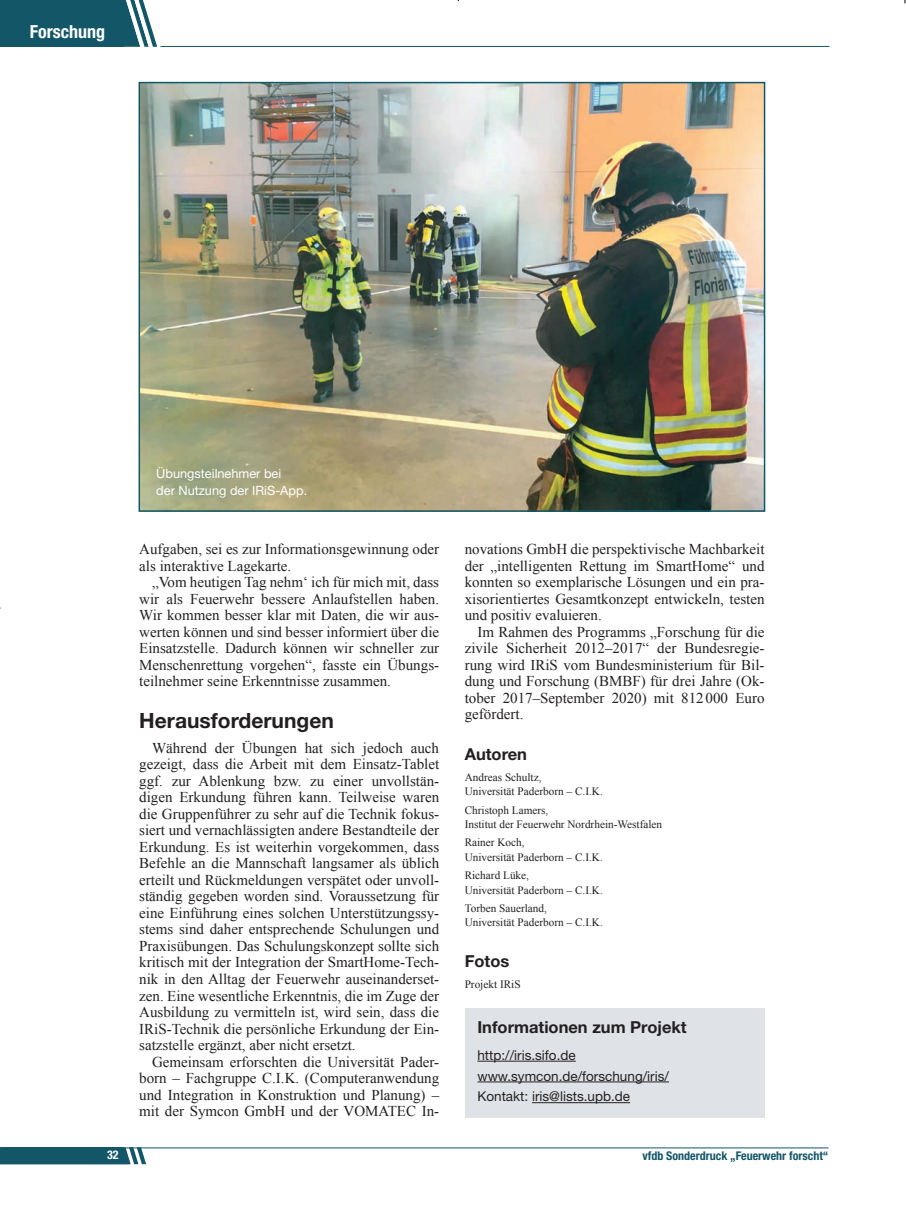
<style>
.page{position:relative;width:906px;height:1217px;background:#fff}
.page>*{position:absolute;margin:0;border:0;box-sizing:border-box;transform-origin:0 0}
.t1{font:700 21px "Helvetica Neue LT Std";color:#231f20}
.t2{font:700 condensed 18px "Helvetica Neue LT Std";color:#fff}
.t3{font:700 16.5px "Helvetica Neue LT Std";color:#231f20}
.t4{font:15px "Times New Roman";color:#231f20}
.t5{font:13.5px/20.7px "Helvetica Neue LT Std";color:#231f20}
.t6{font:12.75px/16.5px "Helvetica Neue LT Std";color:#fff}
.t7{font:700 condensed 12px "Helvetica Neue LT Std";color:#125668}
.t8{font:700 condensed 12px "Helvetica Neue LT Std";color:#fff}
.t9{font:11.25px/14.2px "Times New Roman";color:#231f20}
</style>
<div class="page">
<svg style="left:0;top:1147px;width:146px;height:16px;background:#206071"></svg>
<hr style="left:3px;top:1147px;width:825px;height:1px;background:#125668">
<img style="left:0;top:0;width:906px;height:1118px">
<svg style="left:450px;top:0;width:17px;height:1px"></svg>
<svg style="left:0;top:599px;width:1px;height:17px"></svg>
<p class="t2" style="left:37px;top:21px;width:78px">achbeitrag</p>
<p class="t2" style="left:29px;top:21px;width:77px">Forschung</p>
<p class="t6" style="left:156px;top:465px;width:152px">Übungsteilnehmer bei<br>der Nutzung der IRiS-App.</p>
<p class="t4" style="left:139px;top:539px;width:301px">Aufgaben, sei es zur Informationsgewinnung oder</p>
<p class="t4" style="left:139px;top:555px;width:154px">als interaktive Lagekarte.</p>
<p class="t4" style="left:152px;top:572px;width:288px">„Vom heutigen Tag nehm‘ ich für mich mit, dass</p>
<p class="t4" style="left:139px;top:588px;width:301px">wir als Feuerwehr bessere Anlaufstellen haben.</p>
<p class="t4" style="left:139px;top:605px;width:301px">Wir kommen besser klar mit Daten, die wir aus-</p>
<p class="t4" style="left:139px;top:621px;width:301px">werten können und sind besser informiert über die</p>
<p class="t4" style="left:139px;top:638px;width:301px">Einsatzstelle. Dadurch können wir schneller zur</p>
<p class="t4" style="left:139px;top:654px;width:301px">Menschenrettung vorgehen“, fasste ein Übungs-</p>
<p class="t4" style="left:139px;top:671px;width:253px">teilnehmer seine Erkenntnisse zusammen.</p>
<p class="t1" style="left:139px;top:707px;width:196px">Herausforderungen</p>
<p class="t4" style="left:152px;top:737px;width:288px">Während der Übungen hat sich jedoch auch</p>
<p class="t4" style="left:139px;top:754px;width:301px">gezeigt, dass die Arbeit mit dem Einsatz-Tablet</p>
<p class="t4" style="left:139px;top:770px;width:301px">ggf. zur Ablenkung bzw. zu einer unvollstän-</p>
<p class="t4" style="left:139px;top:787px;width:301px">digen Erkundung führen kann. Teilweise waren</p>
<p class="t4" style="left:139px;top:803px;width:301px">die Gruppenführer zu sehr auf die Technik fokus-</p>
<p class="t4" style="left:139px;top:820px;width:301px">siert und vernachlässigten andere Bestandteile der</p>
<p class="t4" style="left:139px;top:836px;width:301px">Erkundung. Es ist weiterhin vorgekommen, dass</p>
<p class="t4" style="left:139px;top:853px;width:301px">Befehle an die Mannschaft langsamer als üblich</p>
<p class="t4" style="left:139px;top:869px;width:301px">erteilt und Rückmeldungen verspätet oder unvoll-</p>
<p class="t4" style="left:139px;top:886px;width:301px">ständig gegeben worden sind. Voraussetzung für</p>
<p class="t4" style="left:139px;top:902px;width:301px">eine Einführung eines solchen Unterstützungssy-</p>
<p class="t4" style="left:139px;top:919px;width:301px">stems sind daher entsprechende Schulungen und</p>
<p class="t4" style="left:139px;top:935px;width:301px">Praxisübungen. Das Schulungskonzept sollte sich</p>
<p class="t4" style="left:139px;top:952px;width:301px">kritisch mit der Integration der SmartHome-Tech-</p>
<p class="t4" style="left:139px;top:968px;width:301px">nik in den Alltag der Feuerwehr auseinanderset-</p>
<p class="t4" style="left:139px;top:985px;width:301px">zen. Eine wesentliche Erkenntnis, die im Zuge der</p>
<p class="t4" style="left:139px;top:1001px;width:301px">Ausbildung zu vermitteln ist, wird sein, dass die</p>
<p class="t4" style="left:139px;top:1018px;width:301px">IRiS-Technik die persönliche Erkundung der Ein-</p>
<p class="t4" style="left:139px;top:1034px;width:218px">satzstelle ergänzt, aber nicht ersetzt.</p>
<p class="t4" style="left:152px;top:1051px;width:289px">Gemeinsam erforschten die Universität Pader-</p>
<p class="t4" style="left:139px;top:1067px;width:301px">born – Fachgruppe C.I.K. (Computeranwendung</p>
<p class="t4" style="left:139px;top:1084px;width:301px">und Integration in Konstruktion und Planung) –</p>
<p class="t4" style="left:139px;top:1100px;width:301px">mit der Symcon GmbH und der VOMATEC In-</p>
<p class="t4" style="left:465px;top:539px;width:301px">novations GmbH die perspektivische Machbarkeit</p>
<p class="t4" style="left:465px;top:555px;width:301px">der „intelligenten Rettung im SmartHome“ und</p>
<p class="t4" style="left:465px;top:572px;width:301px">konnten so exemplarische Lösungen und ein pra-</p>
<p class="t4" style="left:465px;top:588px;width:301px">xisorientiertes Gesamtkonzept entwickeln, testen</p>
<p class="t4" style="left:465px;top:605px;width:139px">und positiv evaluieren.</p>
<p class="t4" style="left:477px;top:621px;width:289px">Im Rahmen des Programms „Forschung für die</p>
<p class="t4" style="left:465px;top:638px;width:301px">zivile Sicherheit 2012–2017“ der Bundesregie-</p>
<p class="t4" style="left:465px;top:654px;width:301px">rung wird IRiS vom Bundesministerium für Bil-</p>
<p class="t4" style="left:465px;top:671px;width:301px">dung und Forschung (BMBF) für drei Jahre (Ok-</p>
<p class="t4" style="left:465px;top:687px;width:301px">tober 2017–September 2020) mit 812 000 Euro</p>
<p class="t4" style="left:465px;top:704px;width:60px">gefördert.</p>
<p class="t3" style="left:465px;top:744px;width:64px">Autoren</p>
<p class="t9" style="left:465px;top:769px;width:140px">Andreas Schultz,<br>Universität Paderborn – C.I.K.</p>
<p class="t9" style="left:465px;top:802px;width:199px">Christoph Lamers,<br>Institut der Feuerwehr Nordrhein-Westfalen</p>
<p class="t9" style="left:465px;top:835px;width:140px">Rainer Koch,<br>Universität Paderborn – C.I.K.</p>
<p class="t9" style="left:465px;top:868px;width:140px">Richard Lüke,<br>Universität Paderborn – C.I.K.</p>
<p class="t9" style="left:465px;top:900px;width:140px">Torben Sauerland,<br>Universität Paderborn – C.I.K.</p>
<p class="t3" style="left:465px;top:950px;width:46px">Fotos</p>
<p class="t9" style="left:465px;top:976px;width:57px">Projekt IRiS</p>
<p class="t3" style="left:477px;top:1016px;width:211px">Informationen zum Projekt</p>
<p class="t5" style="left:477px;top:1044px;width:193px">http://iris.sifo.de www.symcon.de/forschung/iris/<br>Kontakt: iris@lists.upb.de</p>
<p class="t7" style="left:772px;top:1146px;width:58px">vfdb 4/2020</p>
<p class="t8" style="left:99px;top:1146px;width:19px">182</p>
<p class="t7" style="left:642px;top:1148px;width:187px">vfdb Sonderdruck „Feuerwehr forscht“</p>
<p class="t8" style="left:107px;top:1147px;width:13px">32</p>
</div>
